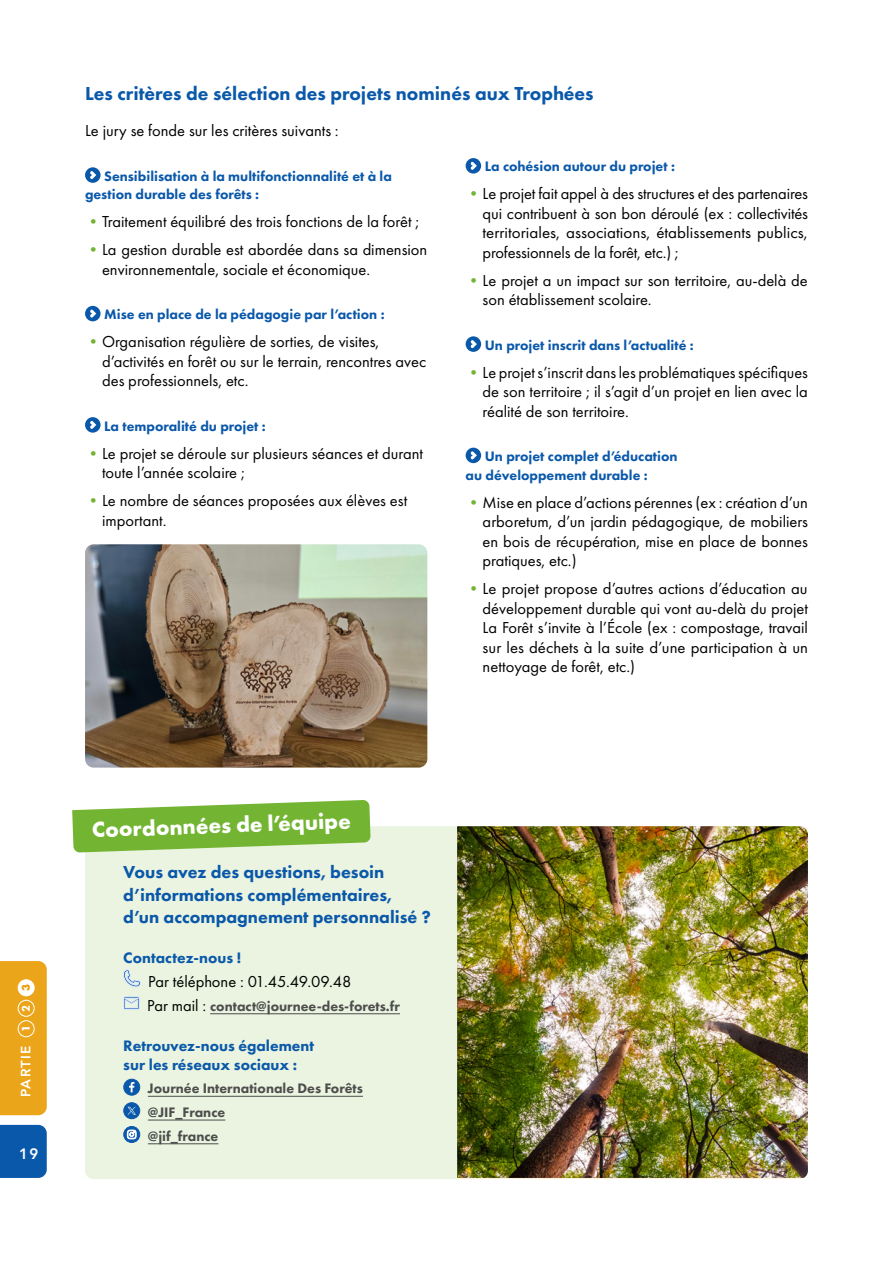
<style>
.page{position:relative;width:893px;height:1263px;background:#fff}
.page>*{position:absolute;margin:0;border:0;box-sizing:border-box;transform-origin:0 0}
.t1{font:700 22.5px "Futura PT";color:#fff}
.t2{font:800 19.5px "Futura PT";color:#0a58aa}
.t3{font:800 18px/22.5px "Futura PT";color:#0a58aa}
.t4{font:16.5px/19.5px "Futura PT";color:#000}
.t5{font:800 15.75px/18.8px "Futura PT";color:#0a58aa}
.t6{font:800 15px "Avenir";color:#fff}
.t7{font:800 14.25px/18.8px "Futura PT";color:#0a58aa}
.t8{font:800 14.25px/23.7px "Futura PT";color:#4d4d4d}
.t9{font:800 13.5px "Avenir";letter-spacing:.1em;color:#fff}
.s1{color:#73b532}
.s2{font-family:"Futura PT";font-weight:700;font-size:11.55px}
.s3{font-family:"Futura PT";font-size:11.55px}
.s4{font-family:"Futura PT";font-weight:700;font-size:11.55px;color:#e99b00}
.s5{font-weight:400;font-size:16.5px;color:#000}
</style>
<div class="page">
<div style="left:85px;top:167px;width:16px;height:16px;background:#0a58aa;border-radius:50%"></div>
<svg style="left:90px;top:171px;width:6px;height:8px"></svg>
<div style="left:85px;top:306px;width:16px;height:15px;background:#0a58aa;border-radius:50%"></div>
<svg style="left:90px;top:310px;width:6px;height:8px"></svg>
<svg style="left:85px;top:417px;width:16px;height:16px"></svg>
<svg style="left:90px;top:421px;width:6px;height:8px"></svg>
<div style="left:466px;top:158px;width:15px;height:16px;background:#0a58aa;border-radius:50%"></div>
<svg style="left:471px;top:162px;width:6px;height:8px"></svg>
<div style="left:466px;top:336px;width:15px;height:16px;background:#0a58aa;border-radius:50%"></div>
<svg style="left:471px;top:340px;width:6px;height:8px"></svg>
<div style="left:466px;top:448px;width:15px;height:15px;background:#0a58aa;border-radius:50%"></div>
<svg style="left:471px;top:451px;width:6px;height:8px"></svg>
<div style="left:85px;top:826px;width:372px;height:353px;background:#eaf4e0"></div>
<hr style="left:210px;top:1013px;width:190px;height:1px;background:#4d4d4d">
<hr style="left:148px;top:1096px;width:215px;height:1px;background:#4d4d4d">
<hr style="left:148px;top:1120px;width:77px;height:1px;background:#4d4d4d">
<hr style="left:148px;top:1143px;width:70px;height:1px;background:#4d4d4d">
<svg style="left:123px;top:969px;width:18px;height:18px"></svg>
<svg style="left:123px;top:996px;width:17px;height:14px"></svg>
<div style="left:124px;top:1079px;width:16px;height:16px;background:#0a58aa;border-radius:50%"></div>
<div style="left:123px;top:1079px;width:17px;height:16px;border:1px solid #0a58aa;border-radius:50%"></div>
<svg style="left:129px;top:1082px;width:5px;height:10px"></svg>
<div style="left:124px;top:1103px;width:16px;height:16px;background:#0a58aa;border-radius:50%"></div>
<div style="left:123px;top:1102px;width:17px;height:17px;border:1px solid #0a58aa;border-radius:50%"></div>
<svg style="left:128px;top:1107px;width:8px;height:8px"></svg>
<svg style="left:124px;top:1126px;width:16px;height:16px"></svg>
<div style="left:123px;top:1126px;width:17px;height:17px;border:1px solid #0a58aa;border-radius:50%"></div>
<svg style="left:127px;top:1130px;width:9px;height:9px"></svg>
<svg style="left:72px;top:800px;width:299px;height:52px"></svg>
<img style="left:457px;top:826px;width:351px;height:352px">
<img style="left:85px;top:544px;width:342px;height:223px">
<div style="left:0;top:961px;width:47px;height:154px;background:#eba51a"></div>
<div style="left:18px;top:1020px;width:17px;height:17px;border:1px solid #fff;border-radius:50%"></div>
<div style="left:18px;top:1000px;width:17px;height:17px;border:1px solid #fff;border-radius:50%"></div>
<div style="left:18px;top:980px;width:16px;height:16px;background:#fff;border-radius:50%"></div>
<div style="left:18px;top:979px;width:17px;height:17px;border:1px solid #fff;border-radius:50%"></div>
<div style="left:0;top:1125px;width:47px;height:53px;background:#0a58aa"></div>
<p class="t2" style="left:85px;top:82px;width:510px">Les critères de sélection des projets nominés aux Trophées</p>
<p class="t4" style="left:85px;top:121px;width:255px">Le jury se fonde sur les critères suivants :</p>
<p class="t7" style="left:85px;top:166px;width:308px;text-indent:19px">Sensibilisation à la multifonctionnalité et à la gestion durable des forêts :</p>
<p class="t4" style="left:85px;top:212px;width:336px"><span class="s1">•</span> Traitement équilibré des trois fonctions de la forêt ;</p>
<p class="t4" style="left:102px;top:240px;width:327px;text-indent:-17px"><span class="s1">•</span> La gestion durable est abordée dans sa dimension environnementale, sociale et économique.</p>
<p class="t7" style="left:104px;top:305px;width:282px">Mise en place de la pédagogie par l’action :</p>
<p class="t4" style="left:102px;top:332px;width:326px;text-indent:-17px"><span class="s1">•</span> Organisation régulière de sorties, de visites, d’activités en forêt ou sur le terrain, rencontres avec des professionnels, etc.</p>
<p class="t7" style="left:104px;top:416px;width:163px">La temporalité du projet :</p>
<p class="t4" style="left:102px;top:443px;width:322px;text-indent:-17px"><span class="s1">•</span> Le projet se déroule sur plusieurs séances et durant toute l’année scolaire ;</p>
<p class="t4" style="left:102px;top:491px;width:307px;text-indent:-17px"><span class="s1">•</span> Le nombre de séances proposées aux élèves est important.</p>
<p class="t7" style="left:485px;top:157px;width:192px">La cohésion autour du projet :</p>
<p class="t4" style="left:483px;top:184px;width:327px;text-align:justify;text-indent:-17px"><span class="s1">•</span> Le projet fait appel à des structures et des partenaires qui contribuent à son bon déroulé (ex : collectivités territoriales, associations, établissements publics, professionnels de la forêt, etc.) ;</p>
<p class="t4" style="left:483px;top:271px;width:327px;text-indent:-17px"><span class="s1">•</span> Le projet a un impact sur son territoire, au-delà de son établissement scolaire.</p>
<p class="t7" style="left:485px;top:335px;width:211px">Un projet inscrit dans l’actualité :</p>
<p class="t4" style="left:483px;top:363px;width:327px;text-align:justify;text-indent:-17px"><span class="s1">•</span> Le projet s’inscrit dans les problématiques spécifiques de son territoire ; il s’agit d’un projet en lien avec la réalité de son territoire.</p>
<p class="t7" style="left:466px;top:447px;width:213px;text-indent:19px">Un projet complet d’éducation au développement durable :</p>
<p class="t4" style="left:483px;top:493px;width:327px;text-align:justify;text-indent:-17px"><span class="s1">•</span> Mise en place d’actions pérennes (ex : création d’un arboretum, d’un jardin pédagogique, de mobiliers en bois de récupération, mise en place de bonnes pratiques, etc.)</p>
<p class="t4" style="left:483px;top:579px;width:327px;text-align:justify;text-indent:-17px"><span class="s1">•</span> Le projet propose d’autres actions d’éducation au développement durable qui vont au-delà du projet La Forêt s’invite à l’École (ex : compostage, travail sur les déchets à la suite d’une participation à un nettoyage de forêt, etc.)</p>
<p class="t9" style="left:18px;top:1097px;width:114px;rotate:-90deg">PARTIE <span class="s2">1</span> <span class="s3">2</span> <span class="s4">3</span></p>
<p class="t6" style="left:19px;top:1145px;width:21px">19</p>
<h1 class="t1" style="left:92px;top:818px;width:260px;rotate:-2deg">Coordonnées de l’équipe</h1>
<p class="t3" style="left:123px;top:861px;width:309px">Vous avez des questions, besoin d’informations complémentaires, d’un accompagnement personnalisé ?</p>
<p class="t5" style="left:123px;top:948px;width:119px">Contactez-nous !</p>
<p class="t4" style="left:148px;top:972px;width:205px">Par téléphone : 01.45.49.09.48</p>
<p class="t8" style="left:147px;top:994px;width:254px"><span class="s5">Par mail :</span> contact@journee-des-forets.fr</p>
<p class="t5" style="left:123px;top:1036px;width:192px">Retrouvez-nous également sur les réseaux sociaux :</p>
<p class="t8" style="left:148px;top:1076px;width:217px">Journée Internationale Des Forêts @JIF_France<br>@jif_france</p>
</div>
